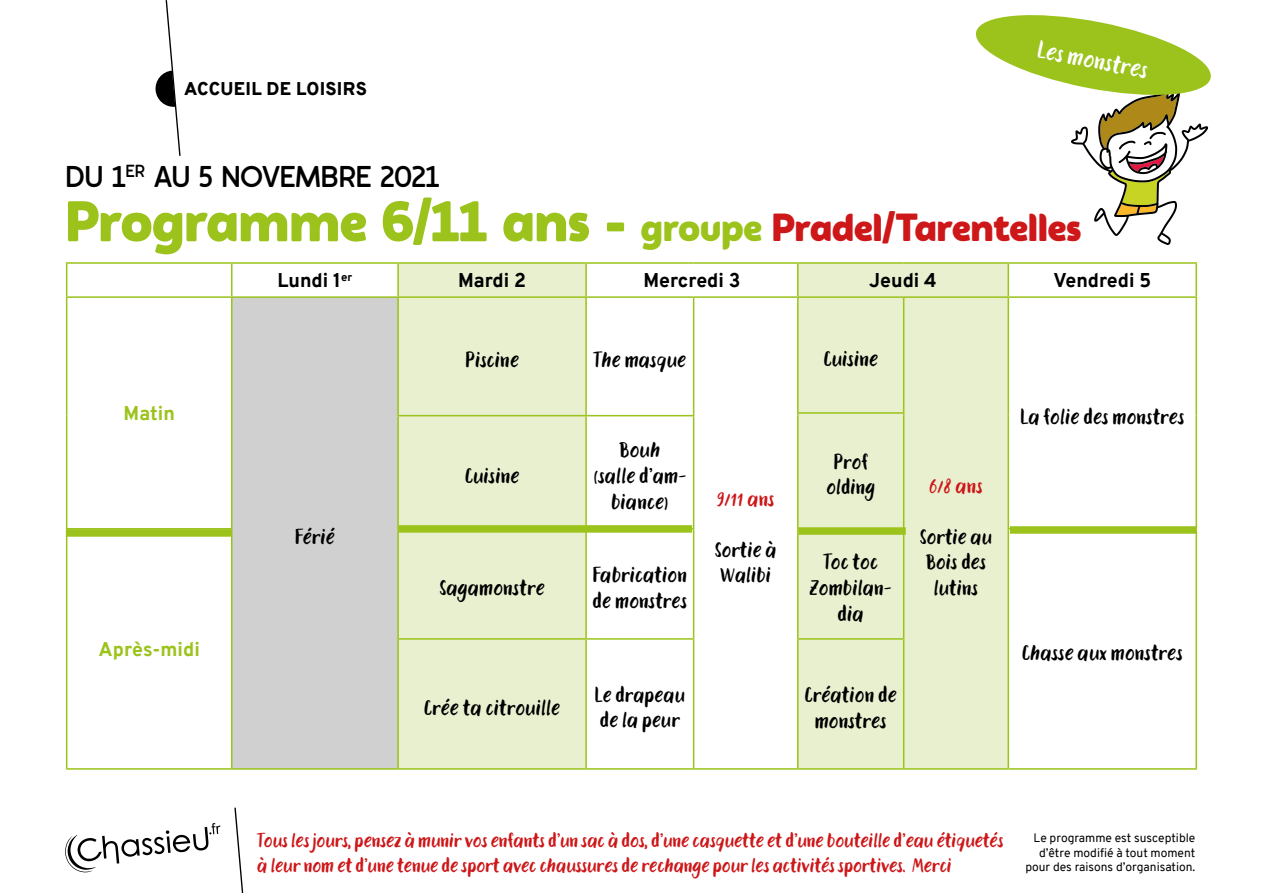
<style>
.page{position:relative;width:1263px;height:893px;background:#fff}
.page>*{position:absolute;margin:0;border:0;box-sizing:border-box;transform-origin:0 0}
.t1{font:900 39px "Auro";color:#cd1719}
.t2{font:500 30px "Auro";letter-spacing:-.005em;color:#000}
.t3{font:24px "TT Rabbits Dummy";color:#fff}
.t4{font:21.3px/26px "TT Rabbits Dummy";color:#000;text-align:center}
.t5{font:21px/25.5px "TT Rabbits Dummy";color:#000}
.t6{font:21px "TT Rabbits Dummy";color:#cd1719}
.t7{font:19.5px/25.5px "TT Rabbits Dummy";letter-spacing:-.01em;color:#cd1719}
.t8{font:800 19.5px "Overpass";color:#000}
.t9{font:800 19.5px "Overpass";color:#9bc31c}
.t10{font:900 18px "Overpass";letter-spacing:.01em;color:#000}
.t11{font:12px/14.4px "Overpass";color:#000;text-align:right}
.s1{font-size:57px;color:#9bc31c}
.s2{color:#9bc31c}
</style>
<div class="page">
<svg style="left:155px;top:0;width:26px;height:156px"></svg>
<svg style="left:65px;top:823px;width:156px;height:49px"></svg>
<svg style="left:234px;top:807px;width:10px;height:86px"></svg>
<svg style="left:399px;top:264px;width:608px;height:504px;fill:#e9f0d0"></svg>
<div style="left:232px;top:297px;width:166px;height:472px;background:#d0d0d0"></div>
<svg style="left:1009px;top:298px;width:1px;height:470px"></svg>
<hr style="left:66px;top:262px;width:166px;height:2px;background:#9bc31c">
<hr style="left:66px;top:264px;width:1px;height:32px;background:#9bc31c">
<hr style="left:232px;top:262px;width:166px;height:2px;background:#9bc31c">
<hr style="left:231px;top:264px;width:1px;height:32px;background:#9bc31c">
<hr style="left:398px;top:262px;width:188px;height:2px;background:#9bc31c">
<hr style="left:397px;top:264px;width:2px;height:32px;background:#9bc31c">
<hr style="left:586px;top:262px;width:108px;height:2px;background:#9bc31c">
<hr style="left:585px;top:264px;width:2px;height:32px;background:#9bc31c">
<hr style="left:694px;top:262px;width:104px;height:2px;background:#9bc31c">
<hr style="left:798px;top:262px;width:106px;height:2px;background:#9bc31c">
<hr style="left:797px;top:264px;width:1px;height:32px;background:#9bc31c">
<hr style="left:904px;top:262px;width:104px;height:2px;background:#9bc31c">
<hr style="left:1008px;top:262px;width:189px;height:2px;background:#9bc31c">
<hr style="left:1007px;top:264px;width:2px;height:32px;background:#9bc31c">
<hr style="left:1195px;top:264px;width:2px;height:32px;background:#9bc31c">
<hr style="left:66px;top:296px;width:166px;height:2px;background:#9bc31c">
<hr style="left:66px;top:298px;width:1px;height:115px;background:#9bc31c">
<hr style="left:232px;top:296px;width:166px;height:2px;background:#9bc31c">
<hr style="left:231px;top:298px;width:1px;height:115px;background:#9bc31c">
<hr style="left:398px;top:296px;width:188px;height:2px;background:#9bc31c">
<hr style="left:397px;top:298px;width:2px;height:115px;background:#9bc31c">
<hr style="left:586px;top:296px;width:108px;height:2px;background:#9bc31c">
<hr style="left:585px;top:298px;width:2px;height:115px;background:#9bc31c">
<hr style="left:694px;top:296px;width:104px;height:2px;background:#9bc31c">
<hr style="left:693px;top:298px;width:1px;height:115px;background:#9bc31c">
<hr style="left:798px;top:296px;width:106px;height:2px;background:#9bc31c">
<hr style="left:797px;top:298px;width:1px;height:114px;background:#9bc31c">
<hr style="left:904px;top:296px;width:104px;height:2px;background:#9bc31c">
<hr style="left:903px;top:298px;width:1px;height:114px;background:#9bc31c">
<hr style="left:1008px;top:296px;width:189px;height:2px;background:#9bc31c">
<hr style="left:1007px;top:298px;width:2px;height:115px;background:#9bc31c">
<hr style="left:1195px;top:298px;width:2px;height:115px;background:#9bc31c">
<hr style="left:797px;top:412px;width:107px;height:2px;background:#9bc31c">
<hr style="left:66px;top:416px;width:1px;height:112px;background:#9bc31c">
<hr style="left:231px;top:416px;width:1px;height:112px;background:#9bc31c">
<hr style="left:397px;top:415px;width:189px;height:1px;background:#9bc31c">
<hr style="left:397px;top:416px;width:2px;height:112px;background:#9bc31c">
<hr style="left:586px;top:415px;width:108px;height:1px;background:#9bc31c">
<hr style="left:585px;top:416px;width:2px;height:112px;background:#9bc31c">
<hr style="left:693px;top:416px;width:1px;height:112px;background:#9bc31c">
<hr style="left:797px;top:416px;width:1px;height:112px;background:#9bc31c">
<hr style="left:903px;top:416px;width:1px;height:112px;background:#9bc31c">
<hr style="left:1007px;top:416px;width:2px;height:112px;background:#9bc31c">
<hr style="left:1195px;top:416px;width:2px;height:112px;background:#9bc31c">
<hr style="left:66px;top:528px;width:166px;height:1px;background:#9bc31c">
<hr style="left:66px;top:529px;width:1px;height:110px;background:#9bc31c">
<hr style="left:231px;top:529px;width:1px;height:110px;background:#9bc31c">
<hr style="left:397px;top:528px;width:189px;height:1px;background:#9bc31c">
<hr style="left:397px;top:529px;width:2px;height:109px;background:#9bc31c">
<hr style="left:586px;top:528px;width:108px;height:1px;background:#9bc31c">
<hr style="left:585px;top:529px;width:2px;height:109px;background:#9bc31c">
<hr style="left:693px;top:529px;width:1px;height:109px;background:#9bc31c">
<hr style="left:797px;top:528px;width:107px;height:1px;background:#9bc31c">
<hr style="left:797px;top:529px;width:1px;height:109px;background:#9bc31c">
<hr style="left:903px;top:529px;width:1px;height:109px;background:#9bc31c">
<hr style="left:1007px;top:528px;width:190px;height:1px;background:#9bc31c">
<hr style="left:1007px;top:529px;width:2px;height:110px;background:#9bc31c">
<hr style="left:1195px;top:529px;width:2px;height:110px;background:#9bc31c">
<hr style="left:66px;top:639px;width:1px;height:129px;background:#9bc31c">
<hr style="left:231px;top:639px;width:1px;height:129px;background:#9bc31c">
<hr style="left:397px;top:638px;width:189px;height:2px;background:#9bc31c">
<hr style="left:397px;top:640px;width:2px;height:128px;background:#9bc31c">
<hr style="left:586px;top:638px;width:108px;height:2px;background:#9bc31c">
<hr style="left:585px;top:640px;width:2px;height:128px;background:#9bc31c">
<hr style="left:693px;top:640px;width:1px;height:128px;background:#9bc31c">
<hr style="left:797px;top:638px;width:107px;height:2px;background:#9bc31c">
<hr style="left:797px;top:640px;width:1px;height:128px;background:#9bc31c">
<hr style="left:903px;top:640px;width:1px;height:128px;background:#9bc31c">
<hr style="left:1007px;top:639px;width:2px;height:129px;background:#9bc31c">
<hr style="left:1195px;top:639px;width:2px;height:129px;background:#9bc31c">
<hr style="left:66px;top:768px;width:166px;height:2px;background:#9bc31c">
<hr style="left:232px;top:768px;width:166px;height:2px;background:#9bc31c">
<hr style="left:398px;top:768px;width:188px;height:2px;background:#9bc31c">
<hr style="left:586px;top:768px;width:108px;height:2px;background:#9bc31c">
<hr style="left:694px;top:768px;width:104px;height:2px;background:#9bc31c">
<hr style="left:798px;top:768px;width:106px;height:2px;background:#9bc31c">
<hr style="left:904px;top:768px;width:104px;height:2px;background:#9bc31c">
<hr style="left:1008px;top:768px;width:189px;height:2px;background:#9bc31c">
<div style="left:66px;top:529px;width:166px;height:8px;background:#9bc31c"></div>
<svg style="left:975px;top:15px;width:236px;height:230px"></svg>
<div style="left:399px;top:525px;width:293px;height:8px;background:#9bc31c"></div>
<div style="left:1010px;top:526px;width:186px;height:8px;background:#9bc31c"></div>
<div style="left:798px;top:527px;width:108px;height:8px;background:#9bc31c"></div>
<p class="t10" style="left:184px;top:75px;width:184px">ACCUEIL DE LOISIRS</p>
<p class="t3" style="left:1041px;top:33px;width:114px;rotate:11deg">Les monstres</p>
<h2 class="t2" style="left:66px;top:158px;width:375px">DU 1<sup>ER</sup> AU 5 NOVEMBRE 2021</h2>
<h1 class="t1" style="left:66px;top:203px;width:1017px"><span class="s1">Programme 6/11 ans -</span> <span class="s2">groupe</span> Pradel/Tarentelles</h1>
<p class="t8" style="left:278px;top:267px;width:76px">Lundi 1<sup>er</sup></p>
<p class="t8" style="left:458px;top:267px;width:69px">Mardi 2</p>
<p class="t8" style="left:643px;top:267px;width:99px">Mercredi 3</p>
<p class="t8" style="left:869px;top:267px;width:69px">Jeudi 4</p>
<p class="t8" style="left:1053px;top:267px;width:99px">Vendredi 5</p>
<p class="t9" style="left:124px;top:399px;width:53px">Matin</p>
<p class="t9" style="left:99px;top:635px;width:103px">Après-midi</p>
<p class="t4" style="left:295px;top:524px;width:41px">Férié</p>
<p class="t4" style="left:465px;top:347px;width:55px">Piscine</p>
<p class="t4" style="left:593px;top:347px;width:94px">The masque</p>
<p class="t4" style="left:823px;top:346px;width:56px">Cuisine</p>
<p class="t4" style="left:465px;top:463px;width:56px">Cuisine</p>
<p class="t4" style="left:439px;top:574px;width:107px">Sagamonstre</p>
<p class="t4" style="left:424px;top:695px;width:138px">Crée ta citrouille</p>
<p class="t4" style="left:593px;top:437px;width:94px">Bouh<br>(salle d’am&shy;biance)</p>
<p class="t4" style="left:592px;top:562px;width:96px;text-align:left">Fabrication de monstres</p>
<p class="t6" style="left:717px;top:484px;width:59px">9/11 ans</p>
<p class="t5" style="left:715px;top:537px;width:63px">Sortie à<br>Walibi</p>
<p class="t5" style="left:826px;top:449px;width:50px;text-align:center">Prof olding</p>
<p class="t4" style="left:810px;top:549px;width:83px">Toc toc<br>Zombilan&shy;dia</p>
<p class="t6" style="left:929px;top:471px;width:55px">6/8 ans</p>
<p class="t5" style="left:920px;top:524px;width:74px;text-align:center">Sortie au<br>Bois des lutins</p>
<p class="t5" style="left:595px;top:682px;width:92px">Le drapeau de la peur</p>
<p class="t4" style="left:804px;top:682px;width:94px">Création de monstres</p>
<p class="t4" style="left:1020px;top:404px;width:166px">La folie des monstres</p>
<p class="t4" style="left:1022px;top:639px;width:162px">Chasse aux monstres</p>
<p class="t7" style="left:257px;top:827px;width:748px">Tous les jours, pensez à munir vos enfants d’un sac à dos, d’une casquette et d’une bouteille d’eau étiquetés à leur nom et d’une tenue de sport avec chaussures de rechange pour les activités sportives. Merci</p>
<p class="t11" style="left:1025px;top:831px;width:171px">Le programme est susceptible d’être modifié à tout moment pour des raisons d’organisation.</p>
</div>
